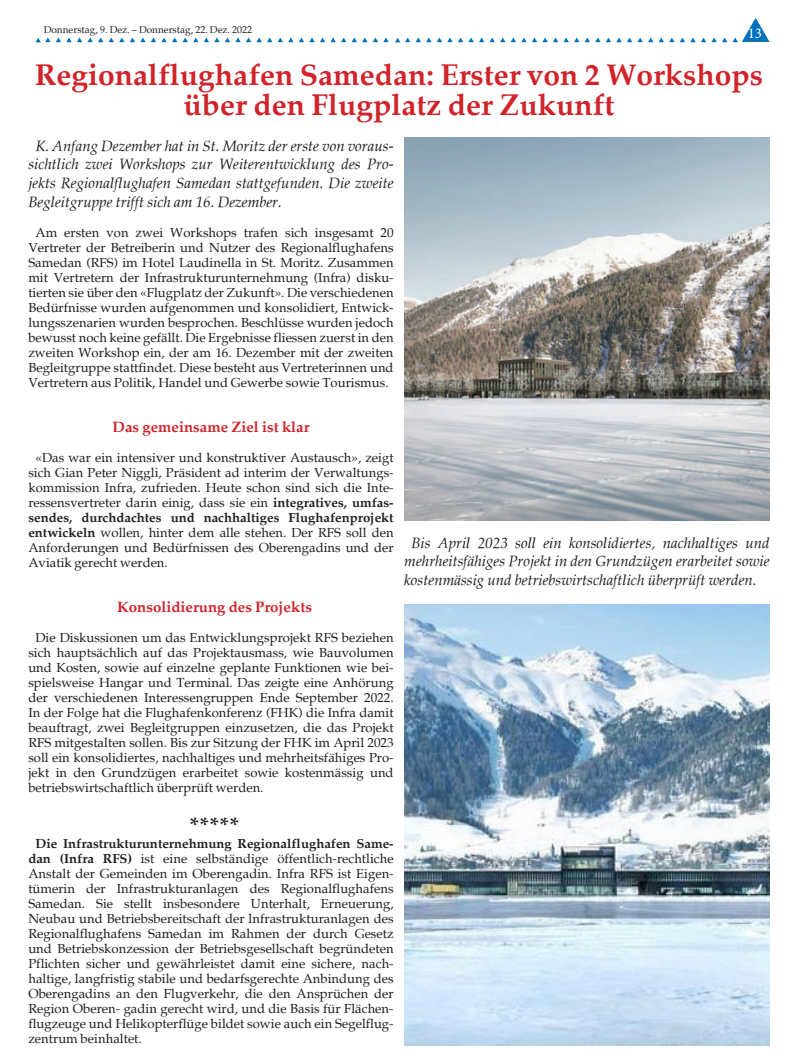
<style>
.page{position:relative;width:798px;height:1063px;background:#fff}
.page>*{position:absolute;margin:0;border:0;box-sizing:border-box;transform-origin:0 0}
.Seitenrubrik{font:700 30px/30px "Palatia";color:#d1232a;text-align:center}
.Seitenrubrik-2{font:700 22.5px "Palatia";color:#231f20}
.Seitenrubrik-3{font:italic 15px/18.8px "Palatia";color:#231f20;text-align:justify}
.Seitenrubrik-4{font:700 15px "Palatia";color:#d1232a}
.t1{font:15px "Minion Pro";color:#fff}
.Seitenrubrik-5{font:13.12px/15px "Palatia";color:#231f20;text-align:justify}
.t2{font:10px "Palatia";color:#231f20}
.s1{font-weight:700}
</style>
<div class="page">
<svg style="left:669px;top:38px;width:15px;height:4px"></svg>
<svg style="left:595px;top:38px;width:68px;height:4px"></svg>
<svg style="left:574px;top:38px;width:15px;height:4px"></svg>
<svg style="left:500px;top:38px;width:68px;height:4px"></svg>
<svg style="left:479px;top:38px;width:15px;height:4px"></svg>
<svg style="left:690px;top:18px;width:79px;height:24px"></svg>
<svg style="left:395px;top:38px;width:78px;height:4px"></svg>
<svg style="left:320px;top:38px;width:68px;height:4px"></svg>
<svg style="left:225px;top:38px;width:89px;height:4px"></svg>
<svg style="left:130px;top:38px;width:89px;height:4px"></svg>
<svg style="left:35px;top:38px;width:89px;height:4px"></svg>
<img style="left:404px;top:137px;width:365px;height:384px">
<img style="left:404px;top:604px;width:365px;height:441px">
<p class="t2" style="left:44px;top:23px;width:210px">Donnerstag, 9. Dez. – Donnerstag, 22. Dez. 2022</p>
<p class="Seitenrubrik" style="left:35px;top:60px;width:729px">Regionalflughafen Samedan: Erster von 2 Workshops über den Flugplatz der Zukunft</p>
<p class="Seitenrubrik-3" style="left:28px;top:136px;width:366px;text-indent:7px">K. Anfang Dezember hat in St. Moritz der erste von voraus&shy;sichtlich zwei Workshops zur Weiterentwicklung des Pro&shy;jekts Regionalflughafen Samedan stattgefunden. Die zweite Begleitgruppe trifft sich am 16. Dezember.</p>
<p class="Seitenrubrik-5" style="left:28px;top:225px;width:367px;text-align:center">Am ersten von zwei Workshops trafen sich insgesamt 20<br>Vertreter der Betreiberin und Nutzer des Regionalflughafens Samedan (RFS) im Hotel Laudinella in St. Moritz. Zusammen mit Vertretern der Infrastrukturunternehmung (Infra) disku&shy;tierten sie über den «Flugplatz der Zukunft». Die verschiedenen Bedürfnisse wurden aufgenommen und konsolidiert, Entwick&shy;lungsszenarien wurden besprochen. Beschlüsse wurden jedoch bewusst noch keine gefällt. Die Ergebnisse fliessen zuerst in den zweiten Workshop ein, der am 16. Dezember mit der zweiten Begleitgruppe stattfindet. Diese besteht aus Vertreterinnen und Vertretern aus Politik, Handel und Gewerbe sowie Tourismus.</p>
<p class="Seitenrubrik-4" style="left:112px;top:418px;width:198px">Das gemeinsame Ziel ist klar</p>
<p class="Seitenrubrik-5" style="left:28px;top:450px;width:366px;text-indent:7px">«Das war ein intensiver und konstruktiver Austausch», zeigt sich Gian Peter Niggli, Präsident ad interim der Verwaltungs&shy;kommission Infra, zufrieden. Heute schon sind sich die Inte&shy;ressensvertreter darin einig, dass sie ein <span class="s1">integratives, umfas&shy;sendes, durchdachtes und nachhaltiges Flughafenprojekt entwickeln</span> wollen, hinter dem alle stehen. Der RFS soll den Anforderungen und Bedürfnissen des Oberengadins und der Aviatik gerecht werden.</p>
<p class="Seitenrubrik-4" style="left:117px;top:598px;width:196px">Konsolidierung des Projekts</p>
<p class="Seitenrubrik-5" style="left:28px;top:630px;width:367px;text-indent:7px">Die Diskussionen um das Entwicklungsprojekt RFS beziehen sich hauptsächlich auf das Projektausmass, wie Bauvolumen und Kosten, sowie auf einzelne geplante Funktionen wie bei&shy;spielsweise Hangar und Terminal. Das zeigte eine Anhörung der verschiedenen Interessengruppen Ende September 2022.<br>In der Folge hat die Flughafenkonferenz (FHK) die Infra damit beauftragt, zwei Begleitgruppen einzusetzen, die das Projekt RFS mitgestalten sollen. Bis zur Sitzung der FHK im April 2023 soll ein konsolidiertes, nachhaltiges und mehrheitsfähiges Pro&shy;jekt in den Grundzügen erarbeitet sowie kostenmässig und betriebswirtschaftlich überprüft werden.</p>
<p class="Seitenrubrik-2" style="left:189px;top:812px;width:51px">*****</p>
<p class="Seitenrubrik-5" style="left:28px;top:836px;width:366px;text-indent:7px"><span class="s1">Die Infrastrukturunternehmung Regionalflughafen Same&shy;dan (Infra RFS)</span> ist eine selbständige öffentlich-rechtliche Anstalt der Gemeinden im Oberengadin. Infra RFS ist Eigen&shy;tümerin der Infrastrukturanlagen des Regionalflughafens Samedan. Sie stellt insbesondere Unterhalt, Erneuerung, Neubau und Betriebsbereitschaft der lnfrastrukturanlagen des Regionalflughafens Samedan im Rahmen der durch Gesetz und Betriebskonzession der Betriebsgesellschaft begründeten Pflichten sicher und gewährleistet damit eine sichere, nach&shy;haltige, langfristig stabile und bedarfsgerechte Anbindung des Oberengadins an den Flugverkehr, die den Ansprüchen der Region Oberen- gadin gerecht wird, und die Basis für Flächen&shy;flugzeuge und Helikopterflüge bildet sowie auch ein Segelflug&shy;zentrum beinhaltet.</p>
<p class="t1" style="left:747px;top:23px;width:16px">13</p>
<p class="Seitenrubrik-3" style="left:404px;top:533px;width:366px;text-indent:7px">Bis April 2023 soll ein konsolidiertes, nachhaltiges und mehrheitsfähiges Projekt in den Grundzügen erarbeitet sowie kostenmässig und betriebswirtschaftlich überprüft werden.</p>
</div>
